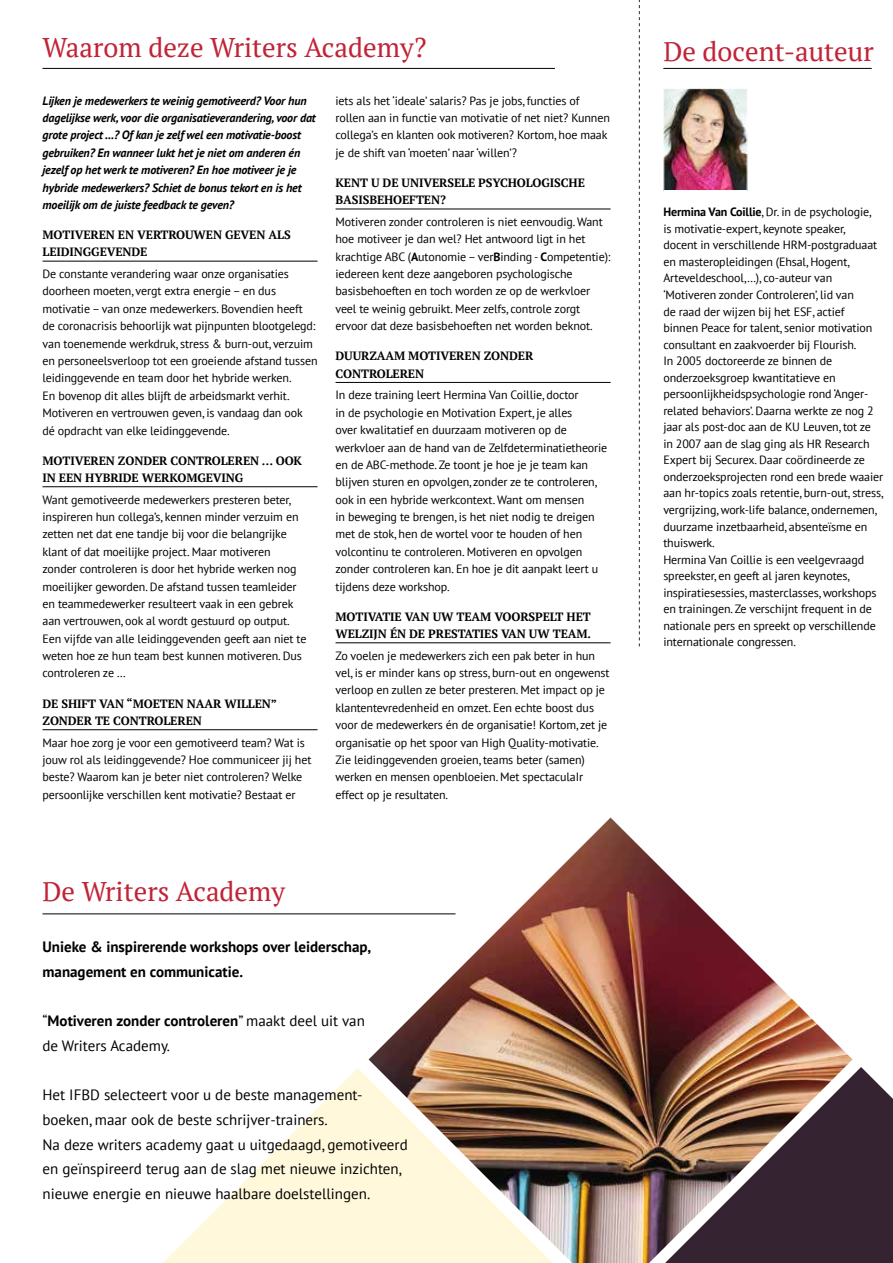
<style>
.page{position:relative;width:893px;height:1263px;background:#fff}
.page>*{position:absolute;margin:0;border:0;box-sizing:border-box;transform-origin:0 0}
.t1{font:27px "PT Serif";color:#c12337}
.t2{font:15px/24.8px "PT Sans";color:#000}
.t3{font:700 15px/24.6px "PT Sans";color:#000}
.t4{font:12px/17.4px "PT Sans";letter-spacing:-.01em;color:#000}
.t5{font:italic 700 12px/17.4px "PT Sans";letter-spacing:-.01em;color:#000}
.t6{font:700 12px/17.4px "PT Serif";letter-spacing:-.01em;color:#000}
.s1{font-weight:700}
</style>
<div class="page">
<svg style="left:163px;top:1068px;width:206px;height:195px;fill:#fff8da"></svg>
<div style="left:852px;top:1067px;width:41px;height:196px;background:#362331"></div>
<img style="left:369px;top:817px;width:483px;height:446px">
<hr style="left:43px;top:261px;width:275px;height:1px;background:#000">
<hr style="left:43px;top:486px;width:275px;height:1px;background:#000">
<hr style="left:43px;top:729px;width:275px;height:1px;background:#000">
<hr style="left:336px;top:209px;width:275px;height:1px;background:#000">
<hr style="left:336px;top:382px;width:275px;height:1px;background:#000">
<hr style="left:336px;top:642px;width:275px;height:1px;background:#000">
<hr style="left:43px;top:68px;width:512px;height:1px;background:#000">
<hr style="left:663px;top:68px;width:209px;height:1px;background:#000">
<img style="left:665px;top:90px;width:81px;height:99px">
<div style="left:663px;top:88px;width:85px;height:103px;border:1px solid #fff"></div>
<svg style="left:639px;top:0;width:1px;height:646px"></svg>
<hr style="left:43px;top:913px;width:412px;height:1px;background:#000">
<h1 class="t1" style="left:43px;top:30px;width:385px">Waarom deze Writers Academy?</h1>
<p class="t5" style="left:43px;top:92px;width:275px">Lijken je medewerkers te weinig gemotiveerd? Voor hun dagelijkse werk, voor die organisatieverandering, voor dat grote project ...? Of kan je zelf wel een motivatie-boost gebruiken? En wanneer lukt het je niet om anderen én jezelf op het werk te motiveren? En hoe motiveer je je hybride medewerkers? Schiet de bonus tekort en is het moeilijk om de juiste feedback te geven?</p>
<p class="t6" style="left:43px;top:226px;width:250px">MOTIVEREN EN VERTROUWEN GEVEN ALS<br>LEIDINGGEVENDE</p>
<p class="t4" style="left:43px;top:265px;width:277px">De constante verandering waar onze organisaties doorheen moeten, vergt extra energie – en dus motivatie – van onze medewerkers. Bovendien heeft de coronacrisis behoorlijk wat pijnpunten blootgelegd: van toenemende werkdruk, stress &amp; burn-out, verzuim en personeelsverloop tot een groeiende afstand tussen leidinggevende en team door het hybride werken.<br>En bovenop dit alles blijft de arbeidsmarkt verhit.<br>Motiveren en vertrouwen geven, is vandaag dan ook dé opdracht van elke leidinggevende.</p>
<p class="t6" style="left:43px;top:451px;width:261px">MOTIVEREN ZONDER CONTROLEREN … OOK<br>IN EEN HYBRIDE WERKOMGEVING</p>
<p class="t4" style="left:43px;top:490px;width:265px">Want gemotiveerde medewerkers presteren beter, inspireren hun collega’s, kennen minder verzuim en zetten net dat ene tandje bij voor die belangrijke klant of dat moeilijke project. Maar motiveren zonder controleren is door het hybride werken nog moeilijker geworden. De afstand tussen teamleider en teammedewerker resulteert vaak in een gebrek aan vertrouwen, ook al wordt gestuurd op output.<br>Een vijfde van alle leidinggevenden geeft aan niet te weten hoe ze hun team best kunnen motiveren. Dus controleren ze …</p>
<p class="t6" style="left:43px;top:694px;width:236px">DE SHIFT VAN “MOETEN NAAR WILLEN”<br>ZONDER TE CONTROLEREN</p>
<p class="t4" style="left:43px;top:733px;width:270px">Maar hoe zorg je voor een gemotiveerd team? Wat is jouw rol als leidinggevende? Hoe communiceer jij het beste? Waarom kan je beter niet controleren? Welke persoonlijke verschillen kent motivatie? Bestaat er</p>
<p class="t4" style="left:336px;top:91px;width:276px">iets als het ‘ideale’ salaris? Pas je jobs, functies of rollen aan in functie van motivatie of net niet? Kunnen collega’s en klanten ook motiveren? Kortom, hoe maak je de shift van ‘moeten’ naar ‘willen’?</p>
<p class="t6" style="left:336px;top:174px;width:251px">KENT U DE UNIVERSELE PSYCHOLOGISCHE<br>BASISBEHOEFTEN?</p>
<p class="t4" style="left:336px;top:213px;width:277px">Motiveren zonder controleren is niet eenvoudig. Want hoe motiveer je dan wel? Het antwoord ligt in het krachtige ABC (<span class="s1">A</span>utonomie – ver<span class="s1">B</span>inding - <span class="s1">C</span>ompetentie): iedereen kent deze aangeboren psychologische basisbehoeften en toch worden ze op de werkvloer veel te weinig gebruikt. Meer zelfs, controle zorgt ervoor dat deze basisbehoeften net worden beknot.</p>
<p class="t6" style="left:336px;top:347px;width:199px">DUURZAAM MOTIVEREN ZONDER<br>CONTROLEREN</p>
<p class="t4" style="left:336px;top:386px;width:273px">In deze training leert Hermina Van Coillie, doctor<br>in de psychologie en Motivation Expert, je alles<br>over kwalitatief en duurzaam motiveren op de werkvloer aan de hand van de Zelfdeterminatietheorie en de ABC-methode. Ze toont je hoe je je team kan blijven sturen en opvolgen, zonder ze te controleren, ook in een hybride werkcontext. Want om mensen<br>in beweging te brengen, is het niet nodig te dreigen met de stok, hen de wortel voor te houden of hen volcontinu te controleren. Motiveren en opvolgen zonder controleren kan. En hoe je dit aanpakt leert u tijdens deze workshop.</p>
<p class="t6" style="left:336px;top:607px;width:257px">MOTIVATIE VAN UW TEAM VOORSPELT HET<br>WELZIJN ÉN DE PRESTATIES VAN UW TEAM.</p>
<p class="t4" style="left:336px;top:646px;width:276px">Zo voelen je medewerkers zich een pak beter in hun vel, is er minder kans op stress, burn-out en ongewenst verloop en zullen ze beter presteren. Met impact op je klantentevredenheid en omzet. Een echte boost dus voor de medewerkers én de organisatie! Kortom, zet je organisatie op het spoor van High Quality-motivatie.<br>Zie leidinggevenden groeien, teams beter (samen) werken en mensen openbloeien. Met spectaculaIr effect op je resultaten.</p>
<h1 class="t1" style="left:43px;top:874px;width:244px">De Writers Academy</h1>
<p class="t3" style="left:43px;top:934px;width:330px">Unieke &amp; inspirerende workshops over leiderschap, management en communicatie.</p>
<p class="t2" style="left:43px;top:1008px;width:324px">“<span class="s1">Motiveren zonder controleren</span>” maakt deel uit van de Writers Academy.</p>
<p class="t2" style="left:43px;top:1082px;width:367px">Het IFBD selecteert voor u de beste management&shy;boeken, maar ook de beste schrijver-trainers.<br>Na deze writers academy gaat u uitgedaagd, gemotiveerd en geïnspireerd terug aan de slag met nieuwe inzichten, nieuwe energie en nieuwe haalbare doelstellingen.</p>
<h1 class="t1" style="left:663px;top:34px;width:212px">De docent-auteur</h1>
<p class="t4" style="left:663px;top:204px;width:221px;line-height:16.5px"><span class="s1">Hermina Van Coillie</span>, Dr. in de psychologie,<br>is motivatie-expert, keynote speaker,<br>docent in verschillende HRM-postgraduaat en masteropleidingen (Ehsal, Hogent, Arteveldeschool,…), co-auteur van ‘Motiveren zonder Controleren’, lid van<br>de raad der wijzen bij het ESF, actief<br>binnen Peace for talent, senior motivation consultant en zaakvoerder bij Flourish.<br>In 2005 doctoreerde ze binnen de onderzoeksgroep kwantitatieve en persoonlijkheidspsychologie rond ‘Anger&shy;related behaviors’. Daarna werkte ze nog 2 jaar als post-doc aan de KU Leuven, tot ze in 2007 aan de slag ging als HR Research Expert bij Securex. Daar coördineerde ze onderzoeksprojecten rond een brede waaier aan hr-topics zoals retentie, burn-out, stress, vergrijzing, work-life balance, ondernemen, duurzame inzetbaarheid, absenteïsme en thuiswerk.<br>Hermina Van Coillie is een veelgevraagd spreekster, en geeft al jaren keynotes, inspiratiesessies, masterclasses, workshops en trainingen. Ze verschijnt frequent in de nationale pers en spreekt op verschillende internationale congressen.</p>
</div>
